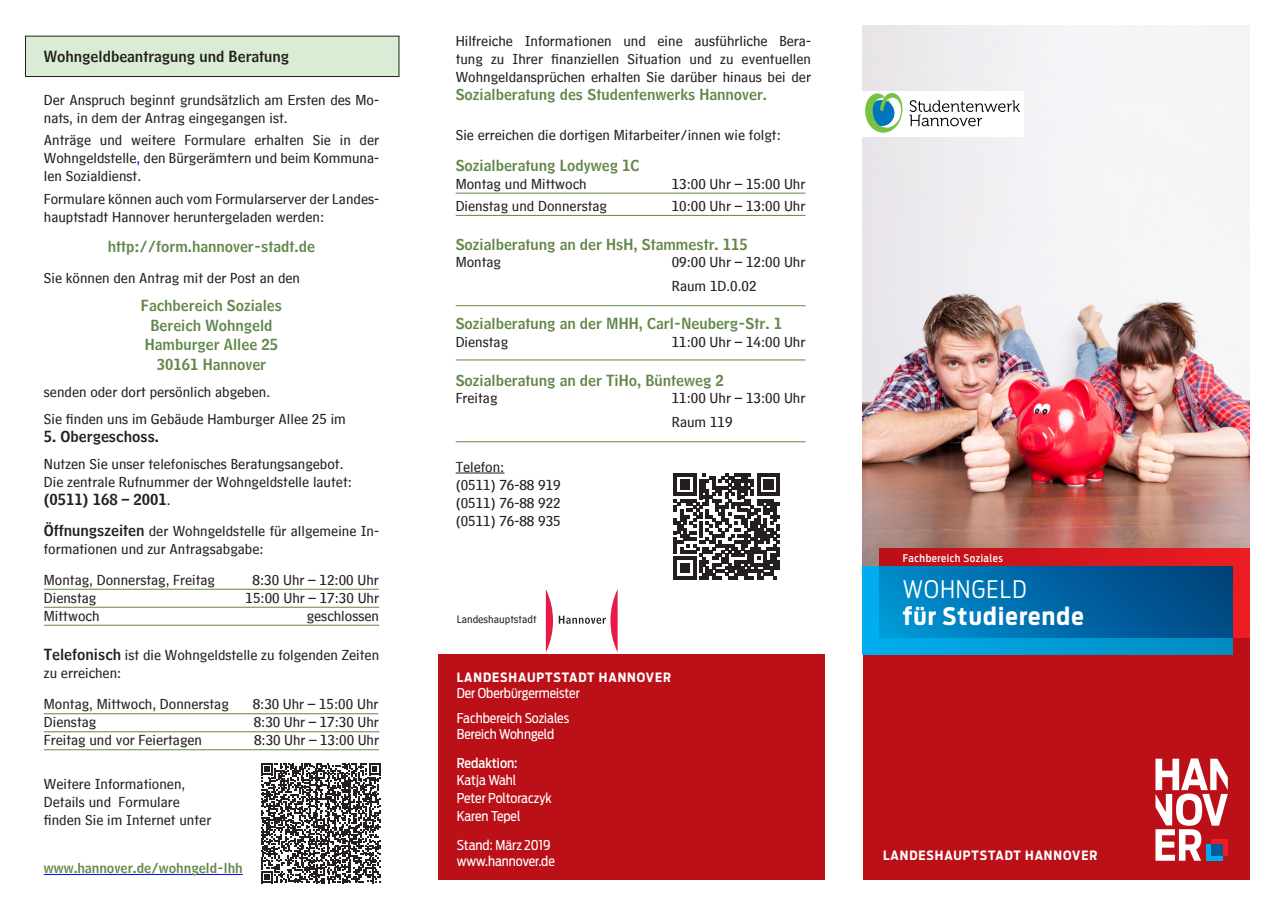
<style>
.page{position:relative;width:1275px;height:905px;background:#fff}
.page>*{position:absolute;margin:0;border:0;box-sizing:border-box;transform-origin:0 0}
.t1{font:700 24px/27px "Antenna Cond";letter-spacing:.05em;color:#fff}
.Text{font:15px/18px "HM Text";color:#231f20}
.Text-2{font:15px "HM Headline";color:#628647}
.Tabelle{font:15px/18px "HM Text";color:#231f20}
.Überschrift_1{font:15px "HM Headline";color:#231f20}
.Text-3{font:15px "HM Headline";color:#231f20}
.t2{font:13.5px "Antenna Cond";color:#fff}
.Text-4{font:13.5px "HM Headline";color:#628647}
.t3{font:500 13.5px "Antenna Cond";color:#fff}
.t4{font:700 12.75px "Antenna Cond";letter-spacing:.075em;color:#fff}
.t5{font:11.4px "HM Text";color:#231f20}
.t6{font:500 10.5px "Antenna Cond";letter-spacing:.05em;color:#fff}
.s1{color:#00f}
.s2{font-family:"HM Headline"}
.s3{font-family:"HM Headline";color:#628647}
.s4{font-weight:300}
</style>
<div class="page">
<div style="left:863px;top:620px;width:387px;height:260px;background:#bb1018"></div>
<svg style="left:1155px;top:758px;width:73px;height:103px"></svg>
<img style="left:863px;top:25px;width:387px;height:541px">
<div style="left:880px;top:549px;width:370px;height:88px;background:linear-gradient(to right,#bb0f17,#e81d25)"></div>
<div style="left:863px;top:566px;width:369px;height:89px;background:linear-gradient(to right,#00aeee,#008bbf)"></div>
<div style="left:879px;top:566px;width:353px;height:71px;background:linear-gradient(to right,#0090d0,#00427d)"></div>
<div style="left:25px;top:36px;width:374px;height:41px;background:#d9ecd4"></div>
<div style="left:25px;top:36px;width:374px;height:41px;border:1px solid #231f20"></div>
<hr style="left:44px;top:589px;width:335px;height:1px;background:#628647">
<hr style="left:44px;top:607px;width:335px;height:1px;background:#628647">
<hr style="left:44px;top:625px;width:335px;height:1px;background:#628647">
<hr style="left:44px;top:713px;width:334px;height:1px;background:#628647">
<hr style="left:44px;top:731px;width:335px;height:1px;background:#628647">
<hr style="left:44px;top:749px;width:335px;height:1px;background:#628647">
<hr style="left:44px;top:874px;width:199px;height:1px;background:#00f">
<hr style="left:456px;top:193px;width:349px;height:1px;background:#628647">
<hr style="left:456px;top:215px;width:349px;height:1px;background:#628647">
<hr style="left:456px;top:305px;width:349px;height:1px;background:#628647">
<hr style="left:456px;top:360px;width:349px;height:1px;background:#628647">
<hr style="left:456px;top:441px;width:349px;height:1px;background:#628647">
<hr style="left:456px;top:472px;width:48px;height:1px;background:#231f20">
<div style="left:438px;top:655px;width:386px;height:225px;background:#bb1018"></div>
<svg style="left:546px;top:589px;width:7px;height:63px"></svg>
<svg style="left:559px;top:589px;width:59px;height:63px"></svg>
<div style="left:863px;top:91px;width:159px;height:46px;background:#fff"></div>
<svg style="left:865px;top:93px;width:155px;height:40px"></svg>
<svg style="left:261px;top:763px;width:120px;height:120px"></svg>
<svg style="left:674px;top:473px;width:105px;height:106px"></svg>
<p class="Überschrift_1" style="left:44px;top:43px;width:247px">Wohngeldbeantragung und Beratung</p>
<p class="Text" style="left:44px;top:89px;width:337px">Der Anspruch beginnt grundsätzlich am Ersten des Mo&shy;nats, in dem der Antrag eingegangen ist.</p>
<p class="Text" style="left:44px;top:129px;width:337px;text-align:justify">Anträge und weitere Formulare erhalten Sie in der Wohngeldstelle<span class="s1">,</span> den Bürgerämtern und beim Kommuna&shy;len Sozialdienst.</p>
<p class="Text" style="left:44px;top:187px;width:337px">Formulare können auch vom Formularserver der Landes&shy;hauptstadt Hannover heruntergeladen werden:</p>
<p class="Text-2" style="left:108px;top:234px;width:209px">http://form.hannover-stadt.de</p>
<p class="Text" style="left:44px;top:267px;width:258px">Sie können den Antrag mit der Post an den</p>
<p class="Text-2" style="left:141px;top:293px;width:143px">Fachbereich Soziales</p>
<p class="Text-2" style="left:150px;top:312px;width:124px">Bereich Wohngeld</p>
<p class="Text-2" style="left:145px;top:332px;width:135px">Hamburger Allee 25</p>
<p class="Text-2" style="left:157px;top:351px;width:111px">30161 Hannover</p>
<p class="Text" style="left:44px;top:380px;width:228px">senden oder dort persönlich abgeben.</p>
<p class="Text" style="left:44px;top:407px;width:304px">Sie finden uns im Gebäude Hamburger Allee 25 im</p>
<p class="Text-3" style="left:44px;top:423px;width:117px">5. Obergeschoss.</p>
<p class="Text" style="left:44px;top:452px;width:301px">Nutzen Sie unser telefonisches Beratungsangebot.</p>
<p class="Text" style="left:44px;top:470px;width:310px">Die zentrale Rufnummer der Wohngeldstelle lautet: <span class="s2">(0511) 168 – 2001</span>.</p>
<p class="Text" style="left:44px;top:519px;width:337px"><span class="s2">Öffnungszeiten</span> der Wohngeldstelle für allgemeine In&shy;formationen und zur Antragsabgabe:</p>
<p class="Text" style="left:44px;top:568px;width:173px">Montag, Donnerstag, Freitag</p>
<p class="Text" style="left:253px;top:568px;width:128px">8:30 Uhr – 12:00 Uhr</p>
<p class="Text" style="left:44px;top:586px;width:54px">Dienstag</p>
<p class="Text" style="left:245px;top:586px;width:135px">15:00 Uhr – 17:30 Uhr</p>
<p class="Text" style="left:44px;top:604px;width:57px">Mittwoch</p>
<p class="Text" style="left:307px;top:604px;width:74px">geschlossen</p>
<p class="Text" style="left:44px;top:644px;width:337px"><span class="s2">Telefonisch</span> ist die Wohngeldstelle zu folgenden Zeiten zu erreichen:</p>
<p class="Text" style="left:44px;top:693px;width:186px">Montag, Mittwoch, Donnerstag</p>
<p class="Text" style="left:253px;top:693px;width:127px">8:30 Uhr – 15:00 Uhr</p>
<p class="Text" style="left:44px;top:711px;width:54px">Dienstag</p>
<p class="Text" style="left:254px;top:711px;width:127px">8:30 Uhr – 17:30 Uhr</p>
<p class="Text" style="left:44px;top:729px;width:160px">Freitag und vor Feiertagen</p>
<p class="Text" style="left:254px;top:729px;width:127px">8:30 Uhr – 13:00 Uhr</p>
<p class="Tabelle" style="left:44px;top:773px;width:169px">Weitere Informationen,<br>Details und Formulare finden Sie im Internet unter</p>
<p class="Text-4" style="left:44px;top:857px;width:200px">www.hannover.de/wohngeld-lhh</p>
<p class="Text" style="left:456px;top:30px;width:357px;text-align:justify">Hilfreiche Informationen und eine ausführliche Bera&shy;tung zu Ihrer finanziellen Situation und zu eventuellen Wohngeldansprüchen erhalten Sie darüber hinaus bei der <span class="s3">Sozialberatung des Studentenwerks Hannover.</span></p>
<p class="Text" style="left:456px;top:123px;width:327px">Sie erreichen die dortigen Mitarbeiter/innen wie folgt:</p>
<p class="Text-2" style="left:456px;top:152px;width:186px">Sozialberatung Lodyweg 1C</p>
<p class="Text" style="left:456px;top:172px;width:133px">Montag und Mittwoch</p>
<p class="Text" style="left:672px;top:172px;width:135px">13:00 Uhr – 15:00 Uhr</p>
<p class="Text" style="left:456px;top:194px;width:153px">Dienstag und Donnerstag</p>
<p class="Text" style="left:672px;top:194px;width:135px">10:00 Uhr – 13:00 Uhr</p>
<p class="Text-2" style="left:456px;top:231px;width:294px">Sozialberatung an der HsH, Stammestr. 115</p>
<p class="Text" style="left:456px;top:251px;width:47px">Montag</p>
<p class="Text" style="left:672px;top:251px;width:135px">09:00 Uhr – 12:00 Uhr</p>
<p class="Text" style="left:672px;top:274px;width:86px">Raum 1D.0.02</p>
<p class="Text-2" style="left:456px;top:311px;width:328px">Sozialberatung an der MHH, Carl-Neuberg-Str. 1</p>
<p class="Text" style="left:456px;top:330px;width:54px">Dienstag</p>
<p class="Text" style="left:672px;top:330px;width:135px">11:00 Uhr – 14:00 Uhr</p>
<p class="Text-2" style="left:456px;top:367px;width:270px">Sozialberatung an der TiHo, Bünteweg 2</p>
<p class="Text" style="left:456px;top:387px;width:43px">Freitag</p>
<p class="Text" style="left:672px;top:387px;width:135px">11:00 Uhr – 13:00 Uhr</p>
<p class="Text" style="left:672px;top:411px;width:62px">Raum 119</p>
<p class="Text" style="left:456px;top:455px;width:50px">Telefon:</p>
<p class="Text" style="left:456px;top:473px;width:106px">(0511) 76-88 919</p>
<p class="Text" style="left:456px;top:491px;width:106px">(0511) 76-88 922</p>
<p class="Text" style="left:456px;top:509px;width:106px">(0511) 76-88 935</p>
<p class="t5" style="left:457px;top:609px;width:81px">Landeshauptstadt</p>
<p class="t4" style="left:457px;top:670px;width:216px">LANDESHAUPTSTADT HANNOVER</p>
<p class="t2" style="left:457px;top:685px;width:124px">Der Oberbürgermeister</p>
<p class="t2" style="left:457px;top:710px;width:114px">Fachbereich Soziales</p>
<p class="t2" style="left:457px;top:726px;width:99px">Bereich Wohngeld</p>
<p class="t3" style="left:457px;top:755px;width:62px">Redaktion:</p>
<p class="t2" style="left:457px;top:772px;width:61px">Katja Wahl</p>
<p class="t2" style="left:457px;top:790px;width:96px">Peter Poltoraczyk</p>
<p class="t2" style="left:457px;top:808px;width:65px">Karen Tepel</p>
<p class="t2" style="left:457px;top:836px;width:95px">Stand: März 2019</p>
<p class="t2" style="left:457px;top:853px;width:100px">www.hannover.de</p>
<p class="t6" style="left:903px;top:552px;width:101px">Fachbereich Soziales</p>
<p class="t1" style="left:903px;top:576px;width:182px"><span class="s4">WOHNGELD<br></span>für Studierende</p>
<p class="t4" style="left:883px;top:847px;width:216px">LANDESHAUPTSTADT HANNOVER</p>
</div>
